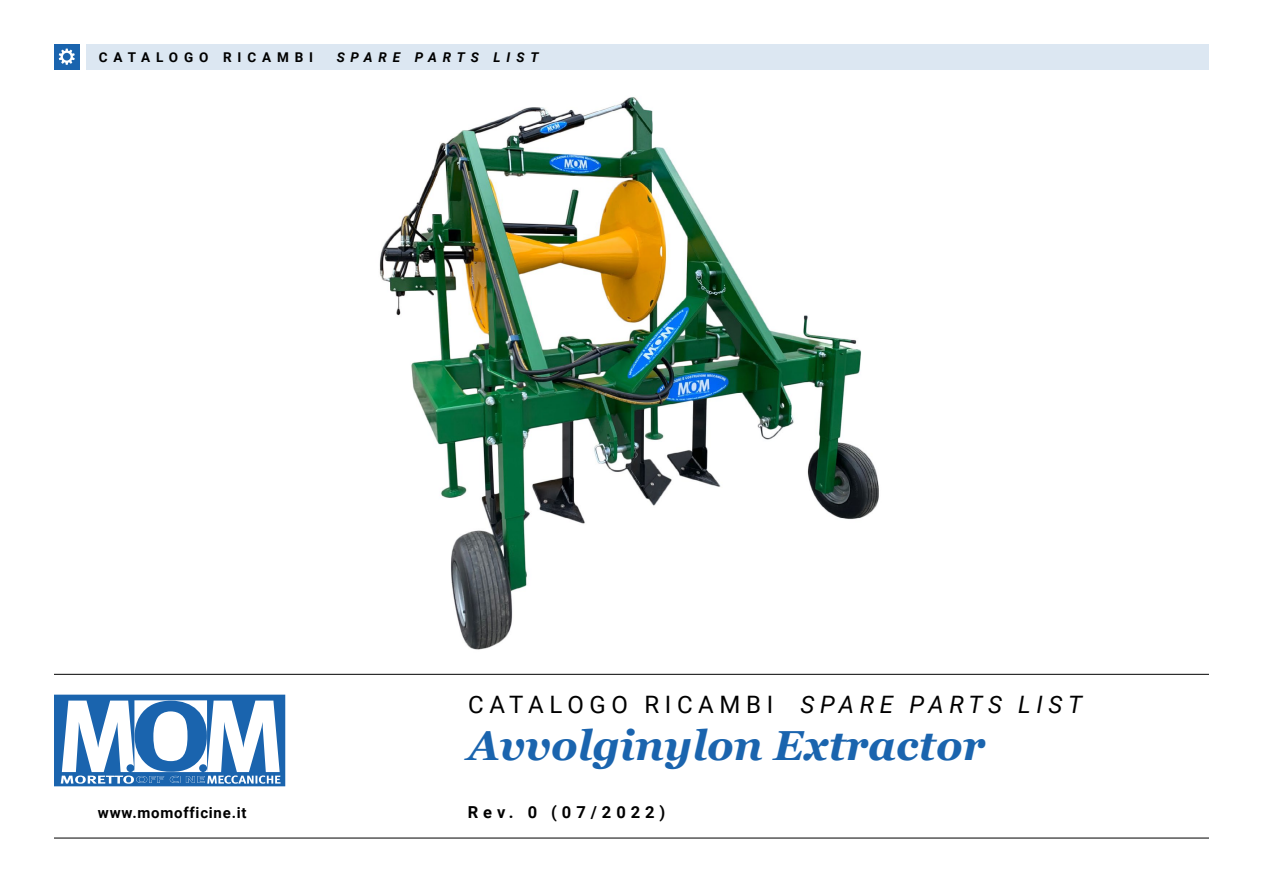
<style>
.page{position:relative;width:1263px;height:893px;background:#fff}
.page>*{position:absolute;margin:0;border:0;box-sizing:border-box;transform-origin:0 0}
.t1{font:italic 700 42px "Georgia";color:#1a64ae}
.t2{font:24px "Roboto";letter-spacing:.235em;color:#000}
.t3{font:700 16.5px "Roboto";letter-spacing:.3em;color:#000}
.t4{font:700 15px "Roboto";letter-spacing:.05em;color:#000}
.t5{font:700 13.5px "Roboto";letter-spacing:.435em;color:#000}
.t6{font:italic 700 13.5px "Roboto";letter-spacing:.435em;color:#000}
.s1{font-style:italic}
</style>
<div class="page">
<div style="left:87px;top:44px;width:1122px;height:25px;background:#dce7f2"></div>
<hr style="left:54px;top:674px;width:1155px;height:1px;background:#000">
<hr style="left:54px;top:838px;width:1155px;height:1px;background:#000">
<div style="left:54px;top:44px;width:26px;height:25px;background:#1a64ae"></div>
<svg style="left:59px;top:49px;width:16px;height:16px"></svg>
<img style="left:379px;top:97px;width:500px;height:553px">
<svg style="left:54px;top:695px;width:231px;height:91px"></svg>
<p class="t5" style="left:99px;top:48px;width:216px">CATALOGO RICAMBI</p>
<p class="t6" style="left:337px;top:48px;width:203px">SPARE PARTS LIST</p>
<p class="t2" style="left:468px;top:687px;width:615px">CATALOGO RICAMBI <span class="s1">SPARE PARTS LIST</span></p>
<h1 class="t1" style="left:468px;top:718px;width:519px">Avvolginylon Extractor</h1>
<p class="t4" style="left:98px;top:802px;width:150px">www.momofficine.it</p>
<p class="t3" style="left:468px;top:800px;width:199px">Rev. 0 (07/2022)</p>
</div>
